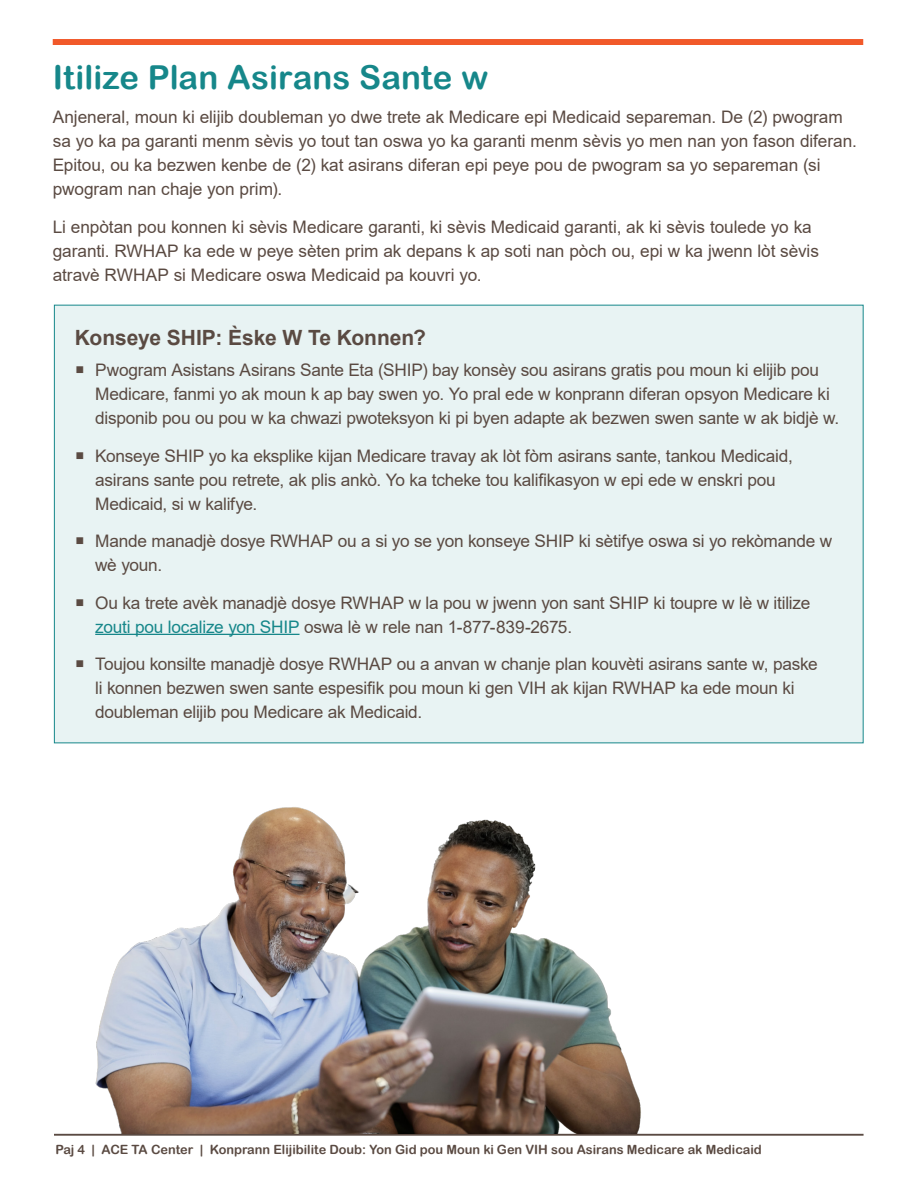
<style>
.page{position:relative;width:918px;height:1188px;background:#fff}
.page>*{position:absolute;margin:0;border:0;box-sizing:border-box;transform-origin:0 0}
.t1{font:33px "Arial Rounded MT Bold";letter-spacing:.005em;color:#16878a}
.t2{font:700 21px "Arial";letter-spacing:-.005em;color:#5a4a42}
.t3{font:17.25px/24px "Arial";letter-spacing:-.01em;color:#5a4a42}
.t4{font:12.75px "Arial Rounded MT Bold";color:#5a4a42}
.s1{color:#16878a}
</style>
<div class="page">
<div style="left:54px;top:305px;width:809px;height:438px;background:#e8f3f3"></div>
<hr style="left:95px;top:634px;width:205px;height:1px;background:#16878a">
<hr style="left:54px;top:1134px;width:810px;height:2px;background:#5a4a42">
<img style="left:59px;top:807px;width:593px;height:327px">
<div style="left:53px;top:39px;width:810px;height:6px;background:#f1592a"></div>
<h2 class="t1" style="left:53px;top:58px;width:437px">Itilize Plan Asirans Sante w</h2>
<p class="t3" style="left:53px;top:105px;width:806px">Anjeneral, moun ki elijib doubleman yo dwe trete ak Medicare epi Medicaid separeman. De (2) pwogram sa yo ka pa garanti menm sèvis yo tout tan oswa yo ka garanti menm sèvis yo men nan yon fason diferan.<br>Epitou, ou ka bezwen kenbe de (2) kat asirans diferan epi peye pou de pwogram sa yo separeman (si pwogram nan chaje yon prim).</p>
<p class="t3" style="left:53px;top:215px;width:768px">Li enpòtan pou konnen ki sèvis Medicare garanti, ki sèvis Medicaid garanti, ak ki sèvis toulede yo ka garanti. RWHAP ka ede w peye sèten prim ak depans k ap soti nan pòch ou, epi w ka jwenn lòt sèvis atravè RWHAP si Medicare oswa Medicaid pa kouvri yo.</p>
<h3 class="t2" style="left:75px;top:323px;width:353px">Konseye SHIP: Èske W Te Konnen?</h3>
<p class="t3" style="left:95px;top:358px;width:746px;text-indent:-20px">◼ Pwogram Asistans Asirans Sante Eta (SHIP) bay konsèy sou asirans gratis pou moun ki elijib pou<br>Medicare, fanmi yo ak moun k ap bay swen yo. Yo pral ede w konprann diferan opsyon Medicare ki disponib pou ou pou w ka chwazi pwoteksyon ki pi byen adapte ak bezwen swen sante w ak bidjè w.</p>
<p class="t3" style="left:95px;top:443px;width:699px;text-indent:-20px">◼ Konseye SHIP yo ka eksplike kijan Medicare travay ak lòt fòm asirans sante, tankou Medicaid, asirans sante pou retrete, ak plis ankò. Yo ka tcheke tou kalifikasyon w epi ede w enskri pou<br>Medicaid, si w kalifye.</p>
<p class="t3" style="left:95px;top:529px;width:738px;text-indent:-20px">◼ Mande manadjè dosye RWHAP ou a si yo se yon konseye SHIP ki sètifye oswa si yo rekòmande w wè youn.</p>
<p class="t3" style="left:95px;top:590px;width:717px;text-indent:-20px">◼ Ou ka trete avèk manadjè dosye RWHAP w la pou w jwenn yon sant SHIP ki toupre w lè w itilize <span class="s1">zouti pou localize yon SHIP</span> oswa lè w rele nan 1-877-839-2675.</p>
<p class="t3" style="left:95px;top:652px;width:724px;text-indent:-20px">◼ Toujou konsilte manadjè dosye RWHAP ou a anvan w chanje plan kouvèti asirans sante w, paske li konnen bezwen swen sante espesifik pou moun ki gen VIH ak kijan RWHAP ka ede moun ki doubleman elijib pou Medicare ak Medicaid.</p>
<p class="t4" style="left:55px;top:1142px;width:708px">Paj 4 | ACE TA Center | Konprann Elijibilite Doub: Yon Gid pou Moun ki Gen VIH sou Asirans Medicare ak Medicaid</p>
</div>
